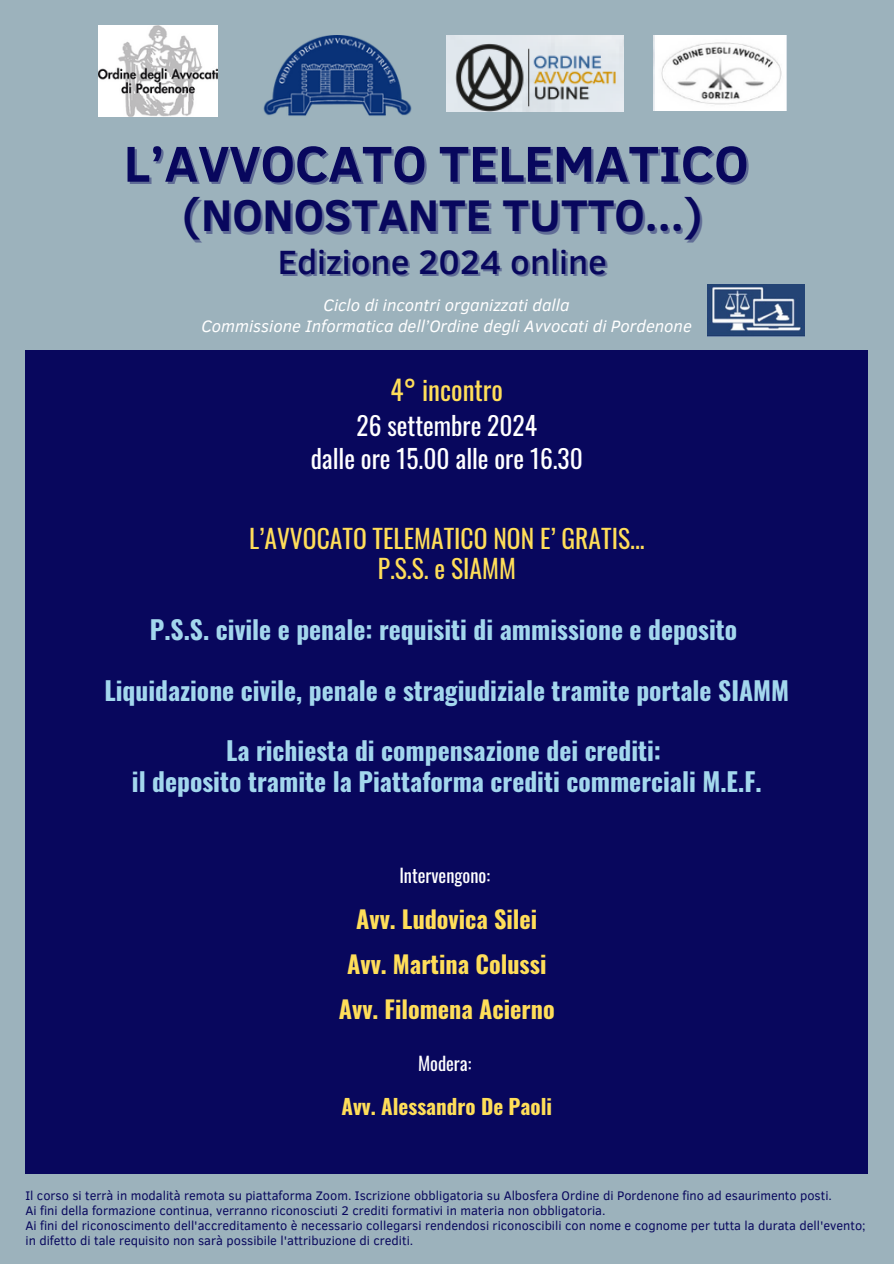
<style>
.page{position:relative;width:894px;height:1264px;background:#fff}
.page>*{position:absolute;margin:0;border:0;box-sizing:border-box;transform-origin:0 0}
.t1{font:700 51.45px "Clear Sans";color:#08075d}
.t2{font:700 45.45px "Clear Sans";color:#08075d}
.t3{font:500 34.5px "Clear Sans";color:#08075d}
.t4{font:27px "Oswald";color:#ffde59}
.t5{font:700 25.5px/30.3px "Oswald";color:#a3d7ed;text-align:center}
.t6{font:25.5px/30.3px "Oswald";color:#ffde59;text-align:center}
.t7{font:25.35px/32.7px "Oswald";color:#fff;text-align:center}
.t8{font:700 24.15px "Oswald";color:#ffde59}
.t9{font:700 21px "Oswald";color:#ffde59}
.t10{font:18.45px "Oswald";color:#fff}
.t11{font:italic 16.95px "Clear Sans";color:#fff}
.t12{font:12.75px/14.9px "Clear Sans";color:#08075d}
</style>
<div class="page">
<div style="left:0;top:0;width:893px;height:1263px;background:#9cb2bc"></div>
<img style="left:99px;top:25px;width:118px;height:92px">
<div style="left:25px;top:350px;width:842px;height:824px;background:#08075d"></div>
<img style="left:707px;top:285px;width:97px;height:51px">
<img style="left:263px;top:35px;width:149px;height:81px">
<img style="left:446px;top:35px;width:177px;height:77px">
<img style="left:653px;top:35px;width:133px;height:76px">
<h1 class="t1" style="left:124px;top:126px;width:626px">L’AVVOCATO TELEMATICO</h1>
<h2 class="t2" style="left:182px;top:182px;width:522px">(NONOSTANTE TUTTO...)</h2>
<h3 class="t3" style="left:278px;top:237px;width:330px">Edizione 2024 online</h3>
<h5 class="t11" style="left:323px;top:293px;width:248px">Ciclo di incontri organizzati dalla</h5>
<h4 class="t11" style="left:201px;top:313px;width:492px">Commissione Informatica dell’Ordine degli Avvocati di Pordenone</h4>
<p class="t4" style="left:390px;top:369px;width:114px">4° incontro</p>
<p class="t7" style="left:310px;top:408px;width:273px">26 settembre 2024<br>dalle ore 15.00 alle ore 16.30</p>
<p class="t6" style="left:249px;top:522px;width:397px">L’AVVOCATO TELEMATICO NON E’ GRATIS...<br>P.S.S. e SIAMM</p>
<p class="t5" style="left:150px;top:613px;width:589px">P.S.S. civile e penale: requisiti di ammissione e deposito</p>
<h5 class="t5" style="left:104px;top:674px;width:686px">Liquidazione civile, penale e stragiudiziale tramite portale SIAMM</h5>
<p class="t5" style="left:132px;top:734px;width:631px">La richiesta di compensazione dei crediti:<br>il deposito tramite la Piattaforma crediti commerciali M.E.F.</p>
<h3 class="t10" style="left:399px;top:861px;width:92px">Intervengono:</h3>
<h3 class="t8" style="left:356px;top:900px;width:182px">Avv. Ludovica Silei</h3>
<h2 class="t8" style="left:347px;top:945px;width:200px">Avv. Martina Colussi</h2>
<h2 class="t8" style="left:339px;top:990px;width:217px">Avv. Filomena Acierno</h2>
<h2 class="t10" style="left:418px;top:1048px;width:55px">Modera:</h2>
<h5 class="t9" style="left:341px;top:1089px;width:212px">Avv. Alessandro De Paoli</h5>
<h2 class="t12" style="left:25px;top:1187px;width:807px">Il corso si terrà in modalità remota su piattaforma Zoom. Iscrizione obbligatoria su Albosfera Ordine di Pordenone fino ad esaurimento posti.</h2>
<h2 class="t12" style="left:25px;top:1202px;width:581px">Ai fini della formazione continua, verranno riconosciuti 2 crediti formativi in materia non obbligatoria.</h2>
<h2 class="t12" style="left:25px;top:1217px;width:841px">Ai fini del riconoscimento dell'accreditamento è necessario collegarsi rendendosi riconoscibili con nome e cognome per tutta la durata dell'evento; in difetto di tale requisito non sarà possibile l'attribuzione di crediti.</h2>
</div>
